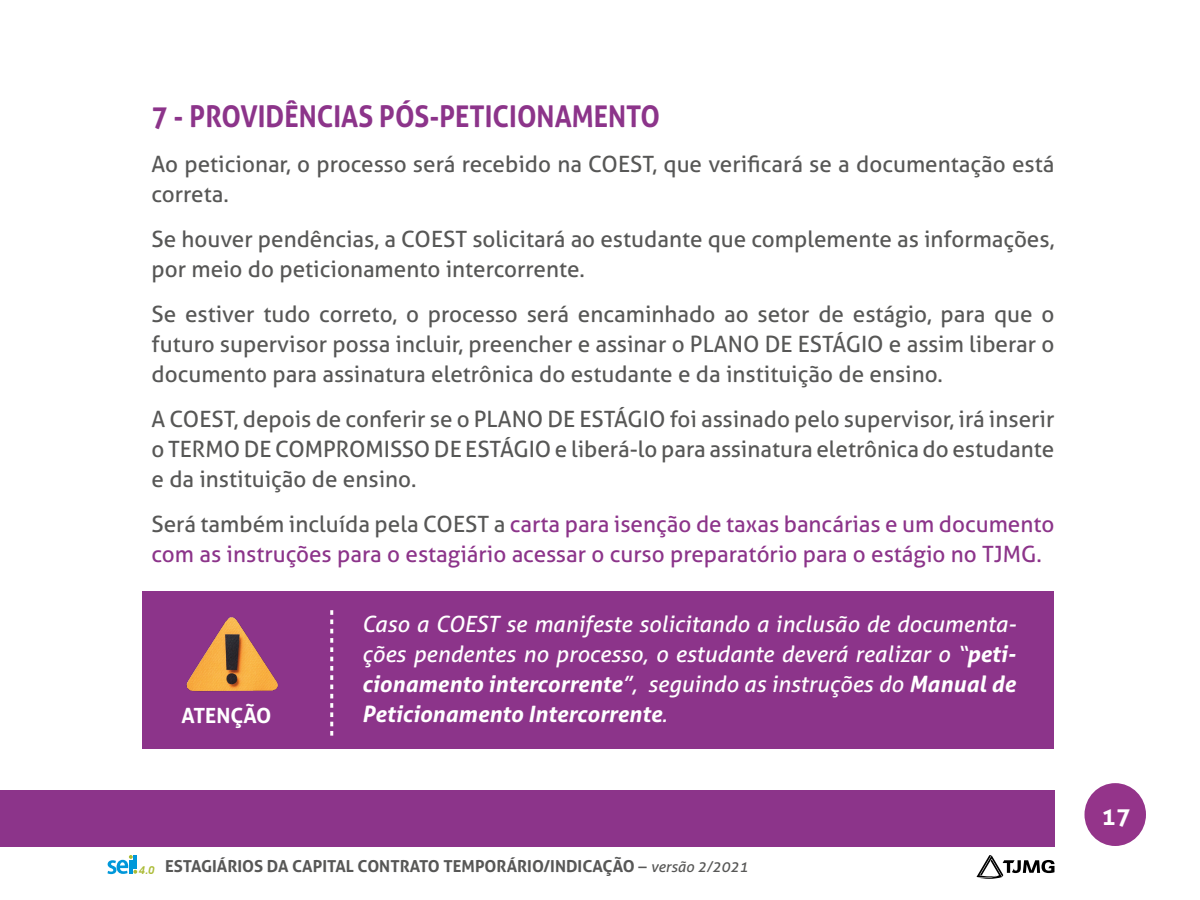
<style>
.page{position:relative;width:1200px;height:900px;background:#fff}
.page>*{position:absolute;margin:0;border:0;box-sizing:border-box;transform-origin:0 0}
.t1{font:700 30px "Aller";color:#8c348a;scale:.9 1}
.t2{font:700 24px "Aller";color:#fff}
.t3{font:22.5px/30px "Aller";color:#575756}
.t4{font:italic 22.5px/30px "Aller";color:#fff;text-align:justify}
.t5{font:22.5px/30px "Aller";color:#8c348a}
.t6{font:700 21px "Aller";color:#fff}
.t7{font:700 16.5px "Aller";color:#575756}
.s1{color:#575756}
.s2{font-weight:700}
.s3{font-weight:400}
.s4{font-weight:400;font-style:italic;font-size:15px}
</style>
<div class="page">
<div style="left:1084px;top:783px;width:62px;height:63px;background:#94348a;border-radius:50%"></div>
<svg style="left:976px;top:855px;width:79px;height:24px"></svg>
<svg style="left:107px;top:855px;width:30px;height:19px"></svg>
<div style="left:0;top:790px;width:1054px;height:57px;background:#8c348a"></div>
<div style="left:142px;top:591px;width:912px;height:157px;background:#8c348a"></div>
<svg style="left:330px;top:610px;width:3px;height:126px"></svg>
<img style="left:186px;top:617px;width:92px;height:75px">
<h1 class="t1" style="left:152px;top:98px;width:567px">7 - PROVIDÊNCIAS PÓS-PETICIONAMENTO</h1>
<p class="t3" style="left:152px;top:149px;width:905px">Ao peticionar, o processo será recebido na COEST, que verificará se a documentação está correta.</p>
<p class="t3" style="left:152px;top:224px;width:905px">Se houver pendências, a COEST solicitará ao estudante que complemente as informações, por meio do peticionamento intercorrente.</p>
<p class="t3" style="left:152px;top:299px;width:905px;text-align:justify">Se estiver tudo correto, o processo será encaminhado ao setor de estágio, para que o futuro supervisor possa incluir, preencher e assinar o PLANO DE ESTÁGIO e assim liberar o documento para assinatura eletrônica do estudante e da instituição de ensino.</p>
<p class="t3" style="left:152px;top:404px;width:904px;text-align:justify">A COEST, depois de conferir se o PLANO DE ESTÁGIO foi assinado pelo supervisor, irá inserir o TERMO DE COMPROMISSO DE ESTÁGIO e liberá-lo para assinatura eletrônica do estudante e da instituição de ensino.</p>
<p class="t5" style="left:152px;top:509px;width:905px"><span class="s1">Será também incluída pela COEST a</span> carta para isenção de taxas bancárias e um documento com as instruções para o estagiário acessar o curso preparatório para o estágio no TJMG.</p>
<p class="t6" style="left:182px;top:703px;width:92px">ATENÇÃO</p>
<p class="t4" style="left:362px;top:609px;width:656px">Caso a COEST se manifeste solicitando a inclusão de documenta&shy;ções pendentes no processo, o estudante deverá realizar o “<span class="s2">peti&shy;cionamento intercorrente</span>”, seguindo as instruções do <span class="s2">Manual de Peticionamento Intercorrente</span>.</p>
<p class="t7" style="left:139px;top:856px;width:611px"><sub>4.0</sub> ESTAGIÁRIOS DA CAPITAL CONTRATO TEMPORÁRIO/INDICAÇÃO <span class="s3">–</span> <span class="s4">versão 2/2021</span></p>
<p class="t2" style="left:1102px;top:801px;width:30px">17</p>
</div>
